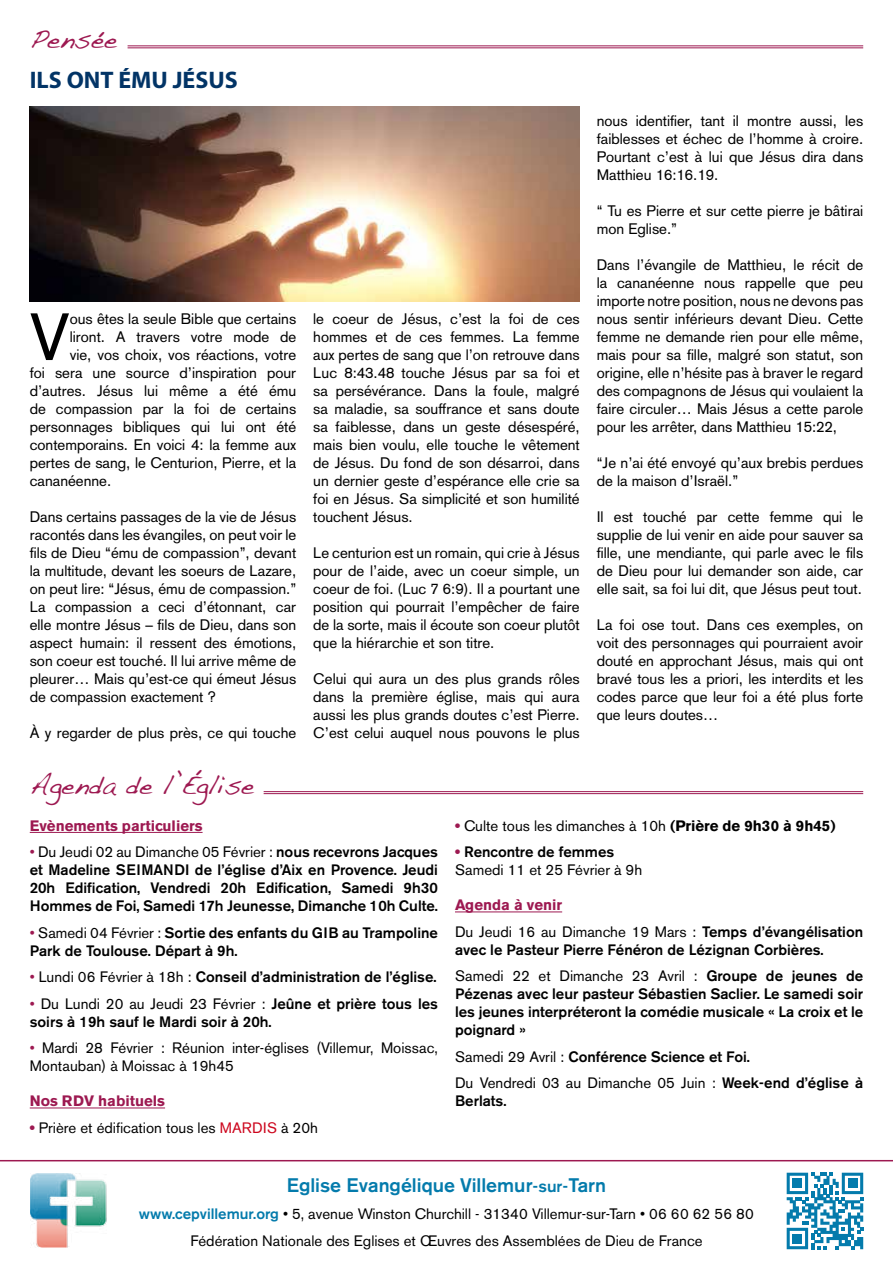
<style>
.page{position:relative;width:893px;height:1263px;background:#fff}
.page>*{position:absolute;margin:0;border:0;box-sizing:border-box;transform-origin:0 0}
.t1{font:65.55px "Akzidenz Grotesk";color:#000}
.t2{font:27px "Handwriting Dakota";color:#9d1951}
.t3{font:700 24px "Myriad Pro";color:#023466}
.t4{font:500 19.5px "Akzidenz Grotesk BE";color:#047bac}
.t5{font:15px/18px "Akzidenz Grotesk";color:#000;text-align:justify}
.t6{font:500 15px/18px "Akzidenz Grotesk BE";color:#000}
.t7{font:15px/18px "Akzidenz Grotesk BE";color:#000}
.t8{font:700 15px "Akzidenz Grotesk BE";color:#9d1951}
.s1{font-weight:400;color:#9d1951}
.s2{font-weight:400}
.s3{color:#9d1951}
.s4{font-weight:700;color:#9d1951}
.s5{color:#cd071e}
.s6{font-weight:700}
.s7{font-weight:500}
.s8{font-size:16.5px}
.s9{font-weight:500;color:#047bac}
</style>
<div class="page">
<hr style="left:0;top:1160px;width:893px;height:1px;background:#9d1951">
<svg style="left:787px;top:1173px;width:76px;height:76px"></svg>
<div style="left:793px;top:1234px;width:9px;height:9px;background:#047bac"></div>
<img style="left:30px;top:1173px;width:76px;height:74px">
<hr style="left:30px;top:832px;width:173px;height:1px;background:#9d1951">
<hr style="left:30px;top:1107px;width:135px;height:1px;background:#9d1951">
<hr style="left:455px;top:911px;width:107px;height:1px;background:#9d1951">
<hr style="left:264px;top:791px;width:599px;height:1px;background:#9d1951">
<hr style="left:264px;top:793px;width:599px;height:1px;background:#9d1951">
<hr style="left:128px;top:45px;width:735px;height:1px;background:#9d1951">
<hr style="left:128px;top:47px;width:735px;height:1px;background:#9d1951">
<img style="left:30px;top:106px;width:550px;height:196px">
<h2 class="t2" style="left:30px;top:23px;width:89px">Pensée</h2>
<h3 class="t3" style="left:30px;top:64px;width:209px">ILS ONT ÉMU JÉSUS</h3>
<h1 class="t1" style="left:30px;top:299px;width:41px">V</h1>
<p class="t5" style="left:70px;top:310px;width:228px">ous êtes la seule Bible que certains</p>
<p class="t5" style="left:70px;top:328px;width:228px">liront. A travers votre mode de</p>
<p class="t5" style="left:70px;top:346px;width:228px">vie, vos choix, vos réactions, votre</p>
<p class="t5" style="left:30px;top:364px;width:268px">foi sera une source d’inspiration pour</p>
<p class="t5" style="left:30px;top:382px;width:268px">d’autres. Jésus lui même a été ému</p>
<p class="t5" style="left:30px;top:400px;width:268px">de compassion par la foi de certains</p>
<p class="t5" style="left:30px;top:418px;width:268px">personnages bibliques qui lui ont été</p>
<p class="t5" style="left:30px;top:436px;width:268px">contemporains. En voici 4: la femme aux</p>
<p class="t5" style="left:30px;top:454px;width:268px">pertes de sang, le Centurion, Pierre, et la</p>
<p class="t5" style="left:30px;top:472px;width:83px">cananéenne.</p>
<p class="t5" style="left:30px;top:508px;width:268px">Dans certains passages de la vie de Jésus racontés dans les évangiles, on peut voir le fils de Dieu “ému de compassion”, devant la multitude, devant les soeurs de Lazare, on peut lire: “Jésus, ému de compassion.” La compassion a ceci d’étonnant, car elle montre Jésus – fils de Dieu, dans son aspect humain: il ressent des émotions, son coeur est touché. Il lui arrive même de pleurer… Mais qu’est-ce qui émeut Jésus de compassion exactement ?</p>
<p class="t5" style="left:30px;top:724px;width:268px">À y regarder de plus près, ce qui touche</p>
<h2 class="t2" style="left:30px;top:769px;width:226px">Agenda de l’Église</h2>
<p class="t5" style="left:313px;top:310px;width:268px">le coeur de Jésus, c’est la foi de ces hommes et de ces femmes. La femme aux pertes de sang que l’on retrouve dans Luc 8:43.48 touche Jésus par sa foi et sa persévérance. Dans la foule, malgré sa maladie, sa souffrance et sans doute sa faiblesse, dans un geste désespéré, mais bien voulu, elle touche le vêtement de Jésus. Du fond de son désarroi, dans un dernier geste d’espérance elle crie sa foi en Jésus. Sa simplicité et son humilité touchent Jésus.</p>
<p class="t5" style="left:313px;top:544px;width:268px">Le centurion est un romain, qui crie à Jésus pour de l’aide, avec un coeur simple, un coeur de foi. (Luc 7 6:9). Il a pourtant une position qui pourrait l’empêcher de faire de la sorte, mais il écoute son coeur plutôt que la hiérarchie et son titre.</p>
<p class="t5" style="left:313px;top:670px;width:268px">Celui qui aura un des plus grands rôles dans la première église, mais qui aura aussi les plus grands doutes c’est Pierre.<br>C’est celui auquel nous pouvons le plus</p>
<p class="t5" style="left:597px;top:112px;width:268px">nous identifier, tant il montre aussi, les faiblesses et échec de l’homme à croire.<br>Pourtant c’est à lui que Jésus dira dans Matthieu 16:16.19.</p>
<p class="t5" style="left:597px;top:202px;width:268px">“ Tu es Pierre et sur cette pierre je bâtirai mon Eglise.”</p>
<p class="t5" style="left:597px;top:256px;width:268px">Dans l’évangile de Matthieu, le récit de la cananéenne nous rappelle que peu importe notre position, nous ne devons pas nous sentir inférieurs devant Dieu. Cette femme ne demande rien pour elle même, mais pour sa fille, malgré son statut, son origine, elle n’hésite pas à braver le regard des compagnons de Jésus qui voulaient la faire circuler… Mais Jésus a cette parole pour les arrêter, dans Matthieu 15:22,</p>
<p class="t5" style="left:597px;top:454px;width:268px">“Je n’ai été envoyé qu’aux brebis perdues de la maison d’Israël.”</p>
<p class="t5" style="left:597px;top:508px;width:268px">Il est touché par cette femme qui le supplie de lui venir en aide pour sauver sa fille, une mendiante, qui parle avec le fils de Dieu pour lui demander son aide, car elle sait, sa foi lui dit, que Jésus peut tout.</p>
<p class="t5" style="left:597px;top:616px;width:268px">La foi ose tout. Dans ces exemples, on voit des personnages qui pourraient avoir douté en approchant Jésus, mais qui ont bravé tous les a priori, les interdits et les codes parce que leur foi a été plus forte que leurs doutes…</p>
<p class="t8" style="left:30px;top:817px;width:174px">Evènements particuliers</p>
<p class="t6" style="left:30px;top:843px;width:410px;text-align:justify"><span class="s1">•</span> <span class="s2">Du Jeudi 02 au Dimanche 05 Février :</span> nous recevrons Jacques et Madeline SEIMANDI de l’église d’Aix en Provence. Jeudi 20h Edification, Vendredi 20h Edification, Samedi 9h30<br>Hommes de Foi, Samedi 17h Jeunesse, Dimanche 10h Culte.</p>
<p class="t6" style="left:30px;top:923px;width:410px"><span class="s1">•</span> <span class="s2">Samedi 04 Février :</span> Sortie des enfants du GIB au Trampoline<br>Park de Toulouse. Départ à 9h.</p>
<p class="t6" style="left:30px;top:968px;width:408px"><span class="s1">•</span> <span class="s2">Lundi 06 Février à 18h :</span> Conseil d’administration de l’église.</p>
<p class="t6" style="left:30px;top:994px;width:410px"><span class="s1">•</span> <span class="s2">Du Lundi 20 au Jeudi 23 Février :</span> Jeûne et prière tous les soirs à 19h sauf le Mardi soir à 20h.</p>
<p class="t7" style="left:30px;top:1039px;width:410px"><span class="s3">•</span> Mardi 28 Février : Réunion inter-églises (Villemur, Moissac,<br>Montauban) à Moissac à 19h45</p>
<p class="t8" style="left:30px;top:1092px;width:137px">Nos RDV habituels</p>
<p class="t7" style="left:30px;top:1119px;width:290px"><span class="s4">•</span> Prière et édification tous les <span class="s5">MARDIS</span> à 20h</p>
<p class="t7" style="left:455px;top:817px;width:382px"><span class="s4">•</span> Culte tous les dimanches à 10h <span class="s6">(Prière de 9h30 à 9h45)</span></p>
<p class="t7" style="left:455px;top:843px;width:189px"><span class="s4">•</span> <span class="s7">Rencontre de femmes<br></span>Samedi 11 et 25 Février à 9h</p>
<p class="t7" style="left:455px;top:892px;width:410px;line-height:26.5px"><span class="s4">Agenda à venir<br></span>Du Jeudi 16 au Dimanche 19 Mars : <span class="s7">Temps d’évangélisation</span></p>
<p class="t6" style="left:455px;top:936px;width:410px;line-height:26.5px">avec le Pasteur Pierre Fénéron de Lézignan Corbières.<br><span class="s2">Samedi 22 et Dimanche 23 Avril :</span> Groupe de jeunes de</p>
<p class="t6" style="left:455px;top:985px;width:410px;text-align:justify">Pézenas avec leur pasteur Sébastien Saclier. Le samedi soir les jeunes interpréteront la comédie musicale « La croix et le poignard »</p>
<p class="t7" style="left:455px;top:1043px;width:410px;line-height:26.5px">Samedi 29 Avril : <span class="s7">Conférence Science et Foi.<br></span>Du Vendredi 03 au Dimanche 05 Juin : <span class="s7">Week-end d’église à</span></p>
<p class="t6" style="left:455px;top:1092px;width:53px">Berlats.</p>
<h3 class="t4" style="left:287px;top:1173px;width:321px">Eglise Evangélique Villemur<span class="s8">-sur-</span>Tarn</h3>
<p class="t7" style="left:139px;top:1201px;width:617px;line-height:26.1px;text-align:center"><span class="s9">www.cepvillemur.org</span> • 5, avenue Winston Churchill - 31340 Villemur-sur-Tarn • 06 60 62 56 80<br>Fédération Nationale des Eglises et Œuvres des Assemblées de Dieu de France</p>
</div>
